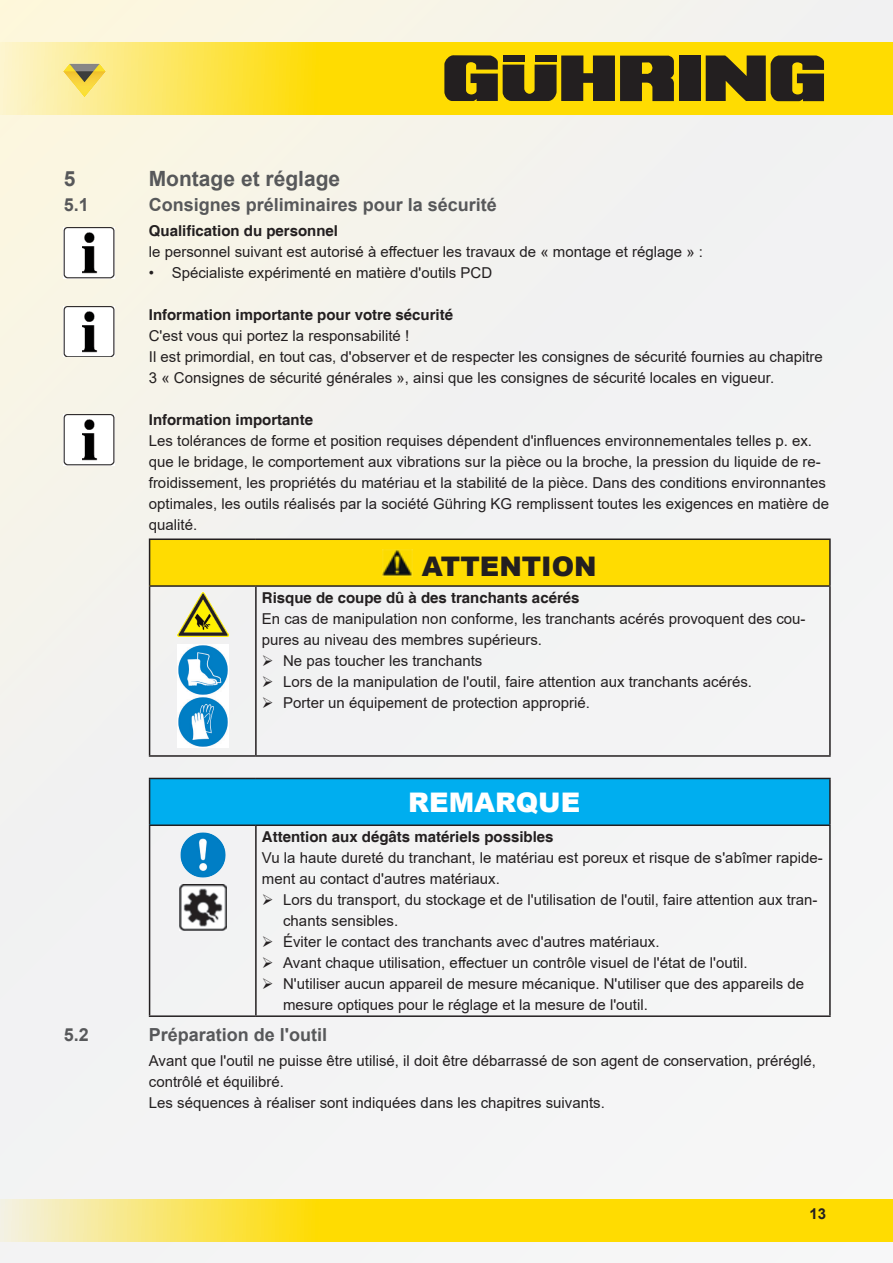
<style>
.page{position:relative;width:893px;height:1263px;background:#fff}
.page>*{position:absolute;margin:0;border:0;box-sizing:border-box;transform-origin:0 0}
.Tabelle{font:900 27px "Arial";color:#231f20}
.Tabelle-2{font:900 27px "Arial";color:#fff}
.Kapitel_Head_1{font:700 21px "Arial";color:#57585a}
.Headline_Versalien_1{font:700 18px "Arial";color:#57585a}
.Fliesstext_45_light{font:15px/21px "Arial";color:#231f20}
.Tabelle_Unterpunkte{font:15px/21px "Arial";color:#231f20}
.Tabelle-3{font:15px/21px "Arial";color:#231f20}
.Fliesstext_45_light-2{font:700 15px "Helvetica";color:#231f20}
.Tabelle-4{font:700 15px "Helvetica";color:#231f20}
.t1{font:700 15px "Arial";color:#231f20}
</style>
<div class="page">
<div style="left:0;top:0;width:893px;height:1263px;background:linear-gradient(to right,#f4f2eb,#f3f4f5)"></div>
<svg style="left:0;top:43px;width:893px;height:72px;background:#fde12f"></svg>
<svg style="left:0;top:1199px;width:893px;height:43px;background:#fcdf29"></svg>
<div style="left:679px;top:56px;width:22px;height:45px;background:#231f20"></div>
<svg style="left:706px;top:55px;width:118px;height:46px;background:#4f4419"></svg>
<svg style="left:444px;top:55px;width:230px;height:46px;background:#554a18"></svg>
<img style="left:64px;top:64px;width:43px;height:42px">
<img style="left:64px;top:228px;width:51px;height:51px">
<div style="left:150px;top:539px;width:680px;height:47px;background:#ffdc01"></div>
<hr style="left:149px;top:538px;width:107px;height:2px;background:#231f20">
<hr style="left:149px;top:540px;width:1px;height:45px;background:#231f20">
<hr style="left:256px;top:538px;width:575px;height:2px;background:#231f20">
<hr style="left:829px;top:540px;width:2px;height:45px;background:#231f20">
<hr style="left:149px;top:585px;width:107px;height:2px;background:#231f20">
<hr style="left:149px;top:587px;width:1px;height:168px;background:#231f20">
<hr style="left:256px;top:585px;width:575px;height:2px;background:#231f20">
<hr style="left:255px;top:587px;width:2px;height:168px;background:#231f20">
<hr style="left:829px;top:587px;width:2px;height:168px;background:#231f20">
<hr style="left:149px;top:755px;width:107px;height:2px;background:#231f20">
<hr style="left:256px;top:755px;width:575px;height:2px;background:#231f20">
<img style="left:383px;top:549px;width:30px;height:27px">
<img style="left:177px;top:592px;width:51px;height:45px">
<img style="left:177px;top:644px;width:51px;height:103px">
<div style="left:150px;top:778px;width:680px;height:47px;background:#00aeef"></div>
<hr style="left:149px;top:778px;width:107px;height:1px;background:#231f20">
<hr style="left:149px;top:779px;width:1px;height:45px;background:#231f20">
<hr style="left:256px;top:778px;width:575px;height:1px;background:#231f20">
<hr style="left:829px;top:779px;width:2px;height:45px;background:#231f20">
<hr style="left:149px;top:824px;width:107px;height:2px;background:#231f20">
<hr style="left:149px;top:826px;width:1px;height:189px;background:#231f20">
<hr style="left:256px;top:824px;width:575px;height:2px;background:#231f20">
<hr style="left:255px;top:826px;width:2px;height:189px;background:#231f20">
<hr style="left:829px;top:826px;width:2px;height:189px;background:#231f20">
<hr style="left:149px;top:1015px;width:107px;height:2px;background:#231f20">
<hr style="left:256px;top:1015px;width:575px;height:2px;background:#231f20">
<img style="left:179px;top:831px;width:47px;height:47px">
<img style="left:179px;top:884px;width:47px;height:47px">
<img style="left:64px;top:306px;width:51px;height:51px">
<img style="left:64px;top:415px;width:51px;height:50px">
<p class="Kapitel_Head_1" style="left:64px;top:164px;width:13px">5</p>
<p class="Kapitel_Head_1" style="left:149px;top:164px;width:193px">Montage et réglage</p>
<p class="Headline_Versalien_1" style="left:64px;top:192px;width:27px">5.1</p>
<p class="Headline_Versalien_1" style="left:149px;top:192px;width:350px">Consignes préliminaires pour la sécurité</p>
<p class="Fliesstext_45_light-2" style="left:149px;top:222px;width:191px">Qualification du personnel</p>
<p class="Fliesstext_45_light" style="left:149px;top:241px;width:556px">le personnel suivant est autorisé à effectuer les travaux de « montage et réglage » :</p>
<p class="Fliesstext_45_light" style="left:149px;top:262px;width:345px">• Spécialiste expérimenté en matière d'outils PCD</p>
<p class="Fliesstext_45_light-2" style="left:149px;top:306px;width:306px">Information importante pour votre sécurité</p>
<p class="Fliesstext_45_light" style="left:149px;top:325px;width:262px">C'est vous qui portez la responsabilité !</p>
<p class="Fliesstext_45_light" style="left:149px;top:346px;width:675px">Il est primordial, en tout cas, d'observer et de respecter les consignes de sécurité fournies au chapitre<br>3 « Consignes de sécurité générales », ainsi que les consignes de sécurité locales en vigueur.</p>
<p class="Fliesstext_45_light-2" style="left:149px;top:411px;width:166px">Information importante</p>
<p class="Fliesstext_45_light" style="left:149px;top:430px;width:682px">Les tolérances de forme et position requises dépendent d'influences environnementales telles p. ex. que le bridage, le comportement aux vibrations sur la pièce ou la broche, la pression du liquide de re&shy;froidissement, les propriétés du matériau et la stabilité de la pièce. Dans des conditions environnantes optimales, les outils réalisés par la société Gühring KG remplissent toutes les exigences en matière de qualité.</p>
<p class="Tabelle" style="left:422px;top:547px;width:177px">ATTENTION</p>
<p class="Tabelle-4" style="left:262px;top:588px;width:319px">Risque de coupe dû à des tranchants acérés</p>
<p class="Tabelle_Unterpunkte" style="left:262px;top:608px;width:545px">En cas de manipulation non conforme, les tranchants acérés provoquent des cou&shy;pures au niveau des membres supérieurs.</p>
<p class="Tabelle_Unterpunkte" style="left:262px;top:650px;width:222px">➢ Ne pas toucher les tranchants</p>
<p class="Tabelle_Unterpunkte" style="left:262px;top:671px;width:492px">➢ Lors de la manipulation de l'outil, faire attention aux tranchants acérés.</p>
<p class="Tabelle_Unterpunkte" style="left:262px;top:692px;width:330px">➢ Porter un équipement de protection approprié.</p>
<p class="Tabelle-2" style="left:408px;top:782px;width:173px">REMARQUE</p>
<p class="Tabelle-4" style="left:262px;top:828px;width:293px">Attention aux dégâts matériels possibles</p>
<p class="Tabelle-3" style="left:262px;top:847px;width:562px">Vu la haute dureté du tranchant, le matériau est poreux et risque de s'abîmer rapide&shy;ment au contact d'autres matériaux.</p>
<p class="Tabelle_Unterpunkte" style="left:283px;top:889px;width:536px;text-indent:-21px">➢ Lors du transport, du stockage et de l'utilisation de l'outil, faire attention aux tran&shy;chants sensibles.</p>
<p class="Tabelle_Unterpunkte" style="left:262px;top:931px;width:399px">➢ Éviter le contact des tranchants avec d'autres matériaux.</p>
<p class="Tabelle_Unterpunkte" style="left:262px;top:952px;width:487px">➢ Avant chaque utilisation, effectuer un contrôle visuel de l'état de l'outil.</p>
<p class="Tabelle_Unterpunkte" style="left:283px;top:973px;width:522px;text-indent:-21px">➢ N'utiliser aucun appareil de mesure mécanique. N'utiliser que des appareils de mesure optiques pour le réglage et la mesure de l'outil.</p>
<p class="Headline_Versalien_1" style="left:64px;top:1022px;width:27px">5.2</p>
<p class="Headline_Versalien_1" style="left:149px;top:1022px;width:180px">Préparation de l'outil</p>
<p class="Fliesstext_45_light" style="left:149px;top:1050px;width:669px">Avant que l'outil ne puisse être utilisé, il doit être débarrassé de son agent de conservation, préréglé, contrôlé et équilibré.</p>
<p class="Fliesstext_45_light" style="left:149px;top:1092px;width:458px">Les séquences à réaliser sont indiquées dans les chapitres suivants.</p>
<p class="t1" style="left:809px;top:1203px;width:18px">13</p>
</div>
